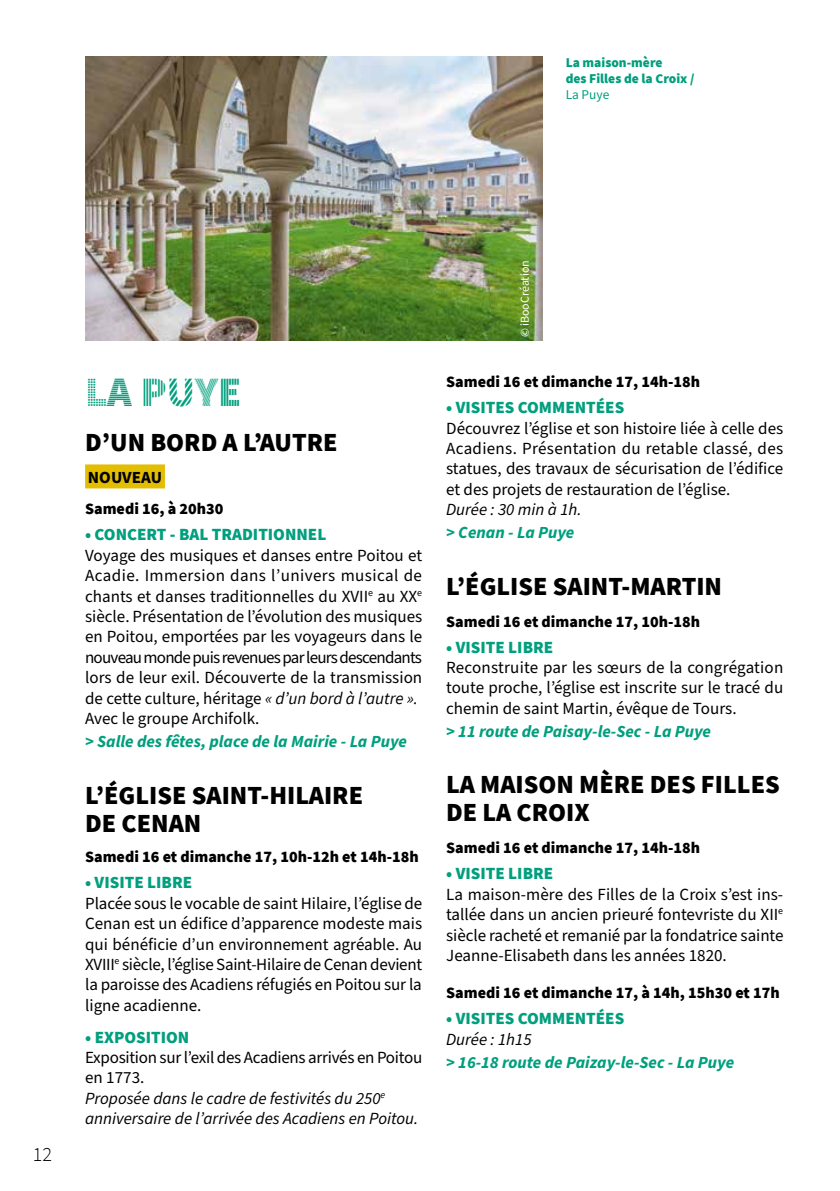
<style>
.page{position:relative;width:840px;height:1191px;background:#fff}
.page>*{position:absolute;margin:0;border:0;box-sizing:border-box;transform-origin:0 0}
.t1{font:42px "Source Sans Pro DISPLAY";color:#009f7d}
.t2{font:900 26px/28px "Source Sans Pro";color:#000}
.t3{font:300 20px "Source Sans Pro";color:#000}
.t4{font:17px/20.4px "Source Sans Pro";color:#000;text-align:justify}
.t5{font:italic 17px/20.4px "Source Sans Pro";color:#000}
.t6{font:italic 700 17px "Source Sans Pro";color:#009f7d}
.t7{font:900 17px "Source Sans Pro";color:#009f7d}
.t8{font:700 17px "Source Sans Pro";color:#000}
.t9{font:900 16px "Source Sans Pro";color:#000}
.t10{font:900 13.4px/16px "Source Sans Pro";color:#009f7d}
.t11{font:13.4px "Source Sans Pro";color:#009f7d}
.t12{font:12px "Source Sans Pro";color:#fff}
.s1{font-style:italic}
.s2{font-style:normal}
</style>
<div class="page">
<div style="left:85px;top:464px;width:80px;height:24px;background:#e3bd00"></div>
<img style="left:85px;top:57px;width:457px;height:283px">
<p class="t10" style="left:565px;top:54px;width:130px">La maison-mère<br>des Filles de la Croix /</p>
<p class="t11" style="left:565px;top:85px;width:45px">La Puye</p>
<p class="t3" style="left:33px;top:1141px;width:21px">12</p>
<h1 class="t1" style="left:85px;top:370px;width:158px">LA PUYE</h1>
<h2 class="t2" style="left:85px;top:428px;width:254px">D’UN BORD A L’AUTRE</h2>
<p class="t8" style="left:88px;top:465px;width:76px">NOUVEAU</p>
<p class="t9" style="left:85px;top:498px;width:140px">Samedi 16, à 20h30</p>
<p class="t7" style="left:85px;top:523px;width:243px">• CONCERT - BAL TRADITIONNEL</p>
<p class="t4" style="left:85px;top:545px;width:338px;text-align:left">Voyage des musiques et danses entre Poitou et Acadie. Immersion dans l’univers musical de chants et danses traditionnelles du XVII<sup>e</sup> au XX<sup>e </sup>siècle. Présentation de l’évolution des musiques en Poitou, emportées par les voyageurs dans le nouveau monde puis revenues par leurs descendants lors de leur exil. Découverte de la transmission de cette culture, héritage <span class="s1">« d’un bord à l’autre ».<br></span>Avec le groupe Archifolk.</p>
<p class="t6" style="left:85px;top:730px;width:323px">&gt; Salle des fêtes, place de la Mairie - La Puye</p>
<h2 class="t2" style="left:85px;top:780px;width:279px">L’ÉGLISE SAINT-HILAIRE<br>DE CENAN</h2>
<p class="t9" style="left:85px;top:846px;width:335px">Samedi 16 et dimanche 17, 10h-12h et 14h-18h</p>
<p class="t7" style="left:85px;top:871px;width:108px">• VISITE LIBRE</p>
<p class="t4" style="left:85px;top:893px;width:338px">Placée sous le vocable de saint Hilaire, l’église de Cenan est un édifice d’apparence modeste mais qui bénéficie d’un environnement agréable. Au XVIII<sup>e</sup> siècle, l’église Saint-Hilaire de Cenan devient la paroisse des Acadiens réfugiés en Poitou sur la ligne acadienne.</p>
<p class="t7" style="left:85px;top:1025px;width:106px">• EXPOSITION</p>
<p class="t5" style="left:85px;top:1047px;width:338px"><span class="s2">Exposition sur l’exil des Acadiens arrivés en Poitou en 1773.<br></span>Proposée dans le cadre de festivités du 250<sup>e </sup>anniversaire de l’arrivée des Acadiens en Poitou.</p>
<p class="t12" style="left:516px;top:337px;width:79px;rotate:-90deg">© iBooCréation</p>
<p class="t9" style="left:446px;top:371px;width:255px">Samedi 16 et dimanche 17, 14h-18h</p>
<p class="t7" style="left:446px;top:396px;width:179px">• VISITES COMMENTÉES</p>
<p class="t4" style="left:446px;top:418px;width:338px">Découvrez l’église et son histoire liée à celle des Acadiens. Présentation du retable classé, des statues, des travaux de sécurisation de l’édifice et des projets de restauration de l’église.</p>
<p class="t5" style="left:446px;top:500px;width:137px">Durée : 30 min à 1h.</p>
<p class="t6" style="left:446px;top:521px;width:130px">&gt; Cenan - La Puye</p>
<h2 class="t2" style="left:446px;top:571px;width:277px">L’ÉGLISE SAINT-MARTIN</h2>
<p class="t9" style="left:446px;top:610px;width:255px">Samedi 16 et dimanche 17, 10h-18h</p>
<p class="t7" style="left:446px;top:635px;width:108px">• VISITE LIBRE</p>
<p class="t4" style="left:446px;top:657px;width:338px">Reconstruite par les sœurs de la congrégation toute proche, l’église est inscrite sur le tracé du chemin de saint Martin, évêque de Tours.</p>
<p class="t6" style="left:446px;top:720px;width:266px">&gt; 11 route de Paisay-le-Sec - La Puye</p>
<h2 class="t2" style="left:446px;top:770px;width:335px">LA MAISON MÈRE DES FILLES<br>DE LA CROIX</h2>
<p class="t9" style="left:446px;top:837px;width:255px">Samedi 16 et dimanche 17, 14h-18h</p>
<p class="t7" style="left:446px;top:862px;width:108px">• VISITE LIBRE</p>
<p class="t4" style="left:446px;top:884px;width:338px">La maison-mère des Filles de la Croix s’est ins&shy;tallée dans un ancien prieuré fontevriste du XII<sup>e </sup>siècle racheté et remanié par la fondatrice sainte Jeanne-Elisabeth dans les années 1820.</p>
<p class="t9" style="left:446px;top:982px;width:335px">Samedi 16 et dimanche 17, à 14h, 15h30 et 17h</p>
<p class="t7" style="left:446px;top:1007px;width:179px">• VISITES COMMENTÉES</p>
<p class="t5" style="left:446px;top:1029px;width:87px">Durée : 1h15</p>
<p class="t6" style="left:446px;top:1050px;width:289px">&gt; 16-18 route de Paizay-le-Sec - La Puye</p>
</div>
